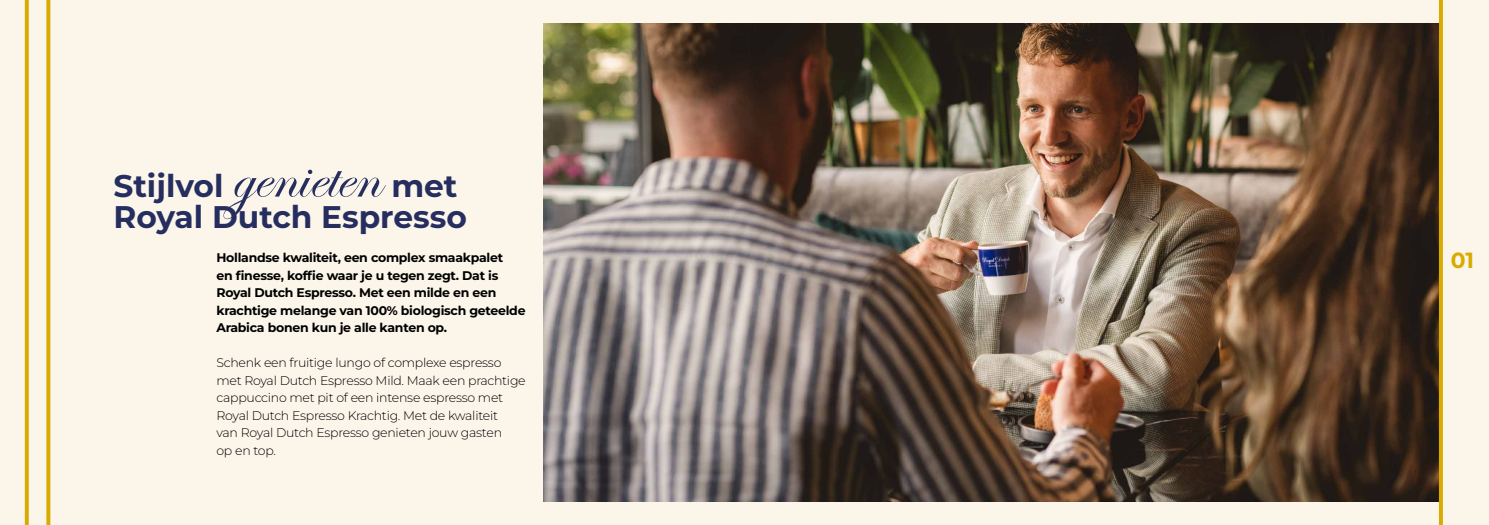
<style>
.page{position:relative;width:1489px;height:525px;background:#fff}
.page>*{position:absolute;margin:0;border:0;box-sizing:border-box;transform-origin:0 0}
.t1{font:77.5px "Bethaine";color:#262e60}
.t2{font:700 31.25px/31.2px "Montserrat";color:#262e60;text-align:right}
.t3{font:700 21.88px "Montserrat";color:#d9ab00}
.t4{font:100 12.5px/17.5px "Montserrat";letter-spacing:-.02em;color:#000}
.t5{font:700 12.5px/17.5px "Montserrat";letter-spacing:-.02em;color:#000}
</style>
<div class="page">
<div style="left:0;top:0;width:1488px;height:524px;background:#fcf6ea"></div>
<img style="left:543px;top:24px;width:895px;height:477px">
<svg style="left:25px;top:0;width:4px;height:524px;background:#daaf0c"></svg>
<svg style="left:46px;top:0;width:4px;height:524px;background:#dcb217"></svg>
<svg style="left:1438px;top:0;width:4px;height:524px;background:#b68f09"></svg>
<h2 class="t2" style="left:113px;top:169px;width:112px">Stijlvol</h2>
<h1 class="t1" style="left:223px;top:125px;width:160px">genieten</h1>
<h2 class="t2" style="left:113px;top:169px;width:355px">met<br>Royal Dutch Espresso</h2>
<p class="t5" style="left:216px;top:248px;width:310px">Hollandse kwaliteit, een complex smaakpalet<br>en finesse, koffie waar je u tegen zegt. Dat is Royal Dutch Espresso. Met een milde en een krachtige melange van 100% biologisch geteelde Arabica bonen kun je alle kanten op.</p>
<p class="t4" style="left:216px;top:353px;width:311px">Schenk een fruitige lungo of complexe espresso met Royal Dutch Espresso Mild. Maak een prachtige cappuccino met pit of een intense espresso met Royal Dutch Espresso Krachtig. Met de kwaliteit<br>van Royal Dutch Espresso genieten jouw gasten<br>op en top.</p>
<h3 class="t3" style="left:1450px;top:245px;width:25px">01</h3>
</div>
